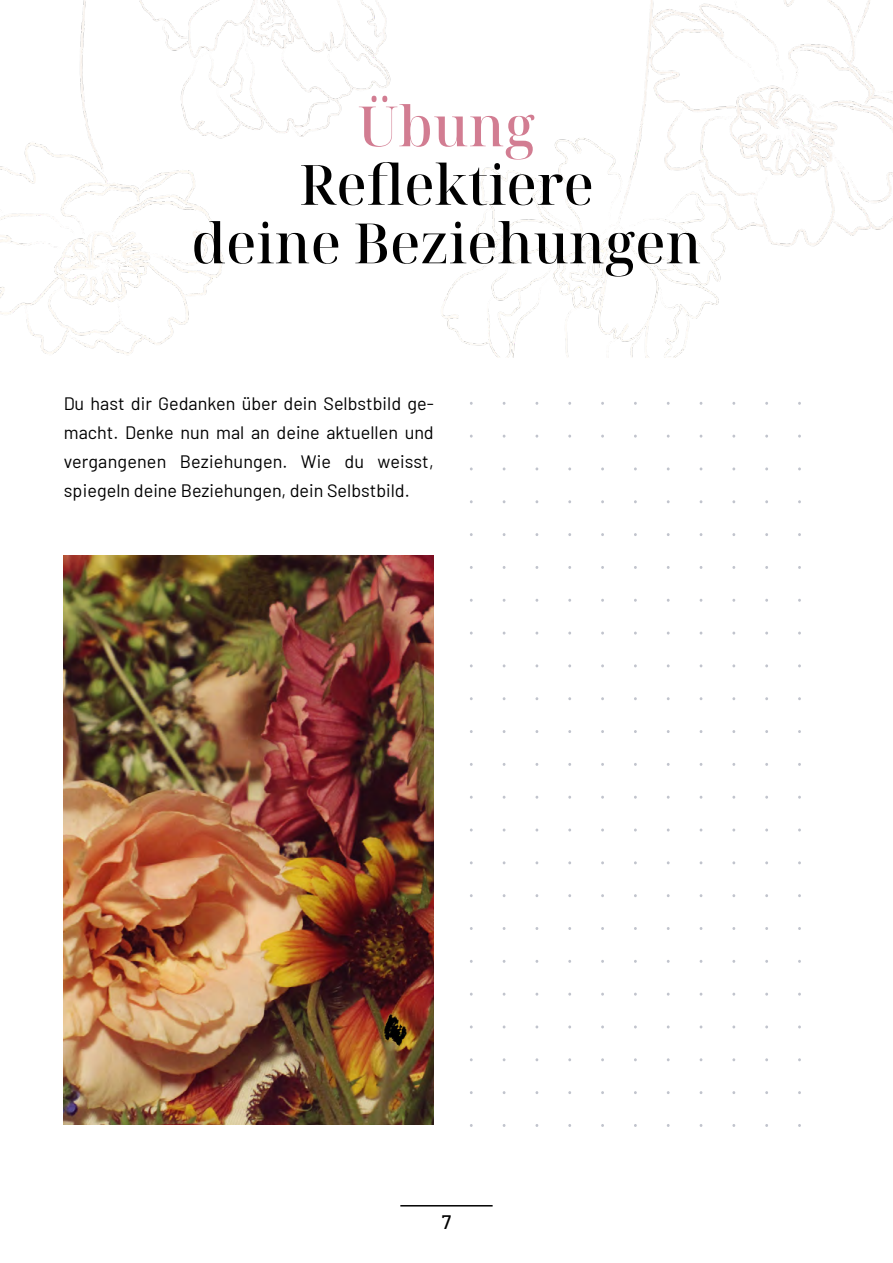
<style>
.page{position:relative;width:893px;height:1263px;background:#fff}
.page>*{position:absolute;margin:0;border:0;box-sizing:border-box;transform-origin:0 0}
.t1{font:500 55.5px/58.5px "Noto Serif Display";color:#000;text-align:center}
.t2{font:500 55.5px "Noto Serif Display";color:#d27d92}
.t3{font:500 19.5px "Barlow";color:#000}
.t4{font:18px/29.2px "Barlow";color:#000;text-align:justify}
</style>
<div class="page">
<hr style="left:400px;top:1205px;width:93px;height:1px;background:#000">
<img style="left:0;top:0;width:893px;height:358px">
<img style="left:64px;top:556px;width:370px;height:569px">
<h1 class="t2" style="left:358px;top:88px;width:178px">Übung</h1>
<h1 class="t1" style="left:191px;top:157px;width:512px">Reflektiere<br>deine Beziehungen</h1>
<p class="t4" style="left:64px;top:387px;width:371px">Du hast dir Gedanken über dein Selbstbild ge&shy;macht. Denke nun mal an deine aktuellen und vergangenen Beziehungen. Wie du weisst, spiegeln deine Beziehungen, dein Selbstbild.</p>
<p class="t3" style="left:442px;top:1207px;width:11px">7</p>
</div>
